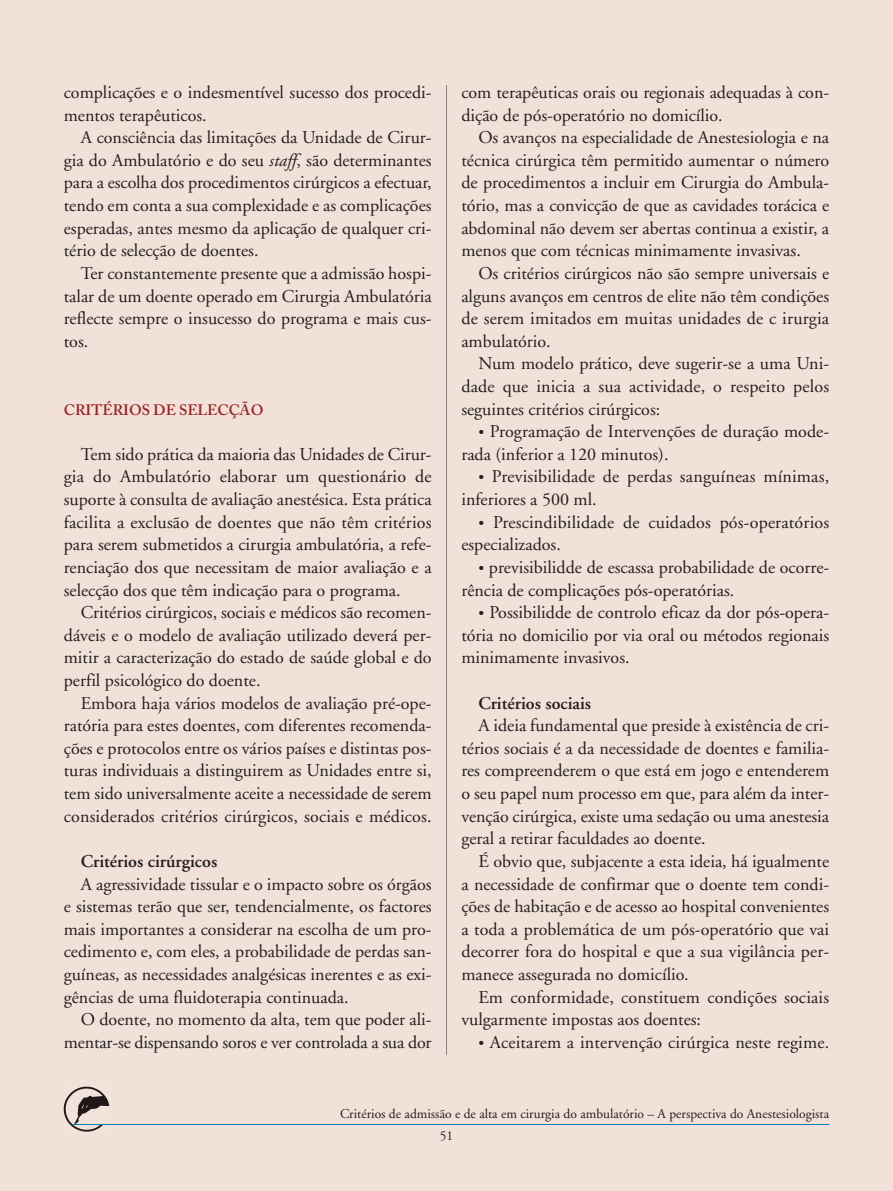
<style>
.page{position:relative;width:893px;height:1191px;background:#f1e1d9}
.page>*{position:absolute;margin:0;border:0;box-sizing:border-box;transform-origin:0 0}
.t1{font:18px/22.6px "Adobe Garamond";color:#231f20}
.t2{font:600 18px "Adobe Garamond";color:#231f20}
.t3{font:600 15px "Adobe Caslon";color:#9c2320}
.t4{font:13.5px/22.4px "Adobe Garamond";color:#231f20}
.s1{font-style:italic}
.s2{font-size:15px}
</style>
<div class="page">
<img style="left:64px;top:1086px;width:45px;height:45px">
<hr style="left:72px;top:1124px;width:757px;height:1px;background:#0083b6">
<hr style="left:446px;top:85px;width:1px;height:969px;background:#808285">
<p class="t1" style="left:64px;top:83px;width:369px">complicações e o indesmentível sucesso dos procedi-</p>
<p class="t1" style="left:64px;top:105px;width:144px">mentos terapêuticos.</p>
<p class="t1" style="left:81px;top:128px;width:352px">A consciência das limitações da Unidade de Cirur-</p>
<p class="t1" style="left:64px;top:150px;width:369px">gia do Ambulatório e do seu <span class="s1">staff</span>, são determinantes</p>
<p class="t1" style="left:64px;top:173px;width:369px">para a escolha dos procedimentos cirúrgicos a efectuar,</p>
<p class="t1" style="left:64px;top:196px;width:369px">tendo em conta a sua complexidade e as complicações</p>
<p class="t1" style="left:64px;top:218px;width:369px">esperadas, antes mesmo da aplicação de qualquer cri-</p>
<p class="t1" style="left:64px;top:241px;width:196px">tério de selecção de doentes.</p>
<p class="t1" style="left:81px;top:263px;width:352px">Ter constantemente presente que a admissão hospi-</p>
<p class="t1" style="left:64px;top:286px;width:369px">talar de um doente operado em Cirurgia Ambulatória</p>
<p class="t1" style="left:64px;top:309px;width:369px">reflecte sempre o insucesso do programa e mais cus-</p>
<p class="t1" style="left:64px;top:331px;width:26px">tos.</p>
<p class="t3" style="left:64px;top:404px;width:201px">CRITÉRIOS DE SELECÇÃO</p>
<p class="t1" style="left:81px;top:444px;width:352px">Tem sido prática da maioria das Unidades de Cirur-</p>
<p class="t1" style="left:64px;top:467px;width:369px">gia do Ambulatório elaborar um questionário de</p>
<p class="t1" style="left:64px;top:489px;width:369px">suporte à consulta de avaliação anestésica. Esta prática</p>
<p class="t1" style="left:64px;top:512px;width:369px">facilita a exclusão de doentes que não têm critérios</p>
<p class="t1" style="left:64px;top:535px;width:369px">para serem submetidos a cirurgia ambulatória, a refe-</p>
<p class="t1" style="left:64px;top:557px;width:369px">renciação dos que necessitam de maior avaliação e a</p>
<p class="t1" style="left:64px;top:580px;width:338px">selecção dos que têm indicação para o programa.</p>
<p class="t1" style="left:81px;top:602px;width:352px">Critérios cirúrgicos, sociais e médicos são recomen-</p>
<p class="t1" style="left:64px;top:625px;width:369px">dáveis e o modelo de avaliação utilizado deverá per-</p>
<p class="t1" style="left:64px;top:648px;width:369px">mitir a caracterização do estado de saúde global e do</p>
<p class="t1" style="left:64px;top:670px;width:198px">perfil psicológico do doente.</p>
<p class="t1" style="left:81px;top:693px;width:352px">Embora haja vários modelos de avaliação pré-ope-</p>
<p class="t1" style="left:64px;top:715px;width:369px">ratória para estes doentes, com diferentes recomenda-</p>
<p class="t1" style="left:64px;top:738px;width:369px">ções e protocolos entre os vários países e distintas pos-</p>
<p class="t1" style="left:64px;top:761px;width:369px">turas individuais a distinguirem as Unidades entre si,</p>
<p class="t1" style="left:64px;top:783px;width:369px">tem sido universalmente aceite a necessidade de serem</p>
<p class="t1" style="left:64px;top:806px;width:369px">considerados critérios cirúrgicos, sociais e médicos.</p>
<p class="t2" style="left:81px;top:854px;width:138px">Critérios cirúrgicos</p>
<p class="t1" style="left:81px;top:874px;width:352px">A agressividade tissular e o impacto sobre os órgãos</p>
<p class="t1" style="left:64px;top:896px;width:369px">e sistemas terão que ser, tendencialmente, os factores</p>
<p class="t1" style="left:64px;top:919px;width:369px">mais importantes a considerar na escolha de um pro-</p>
<p class="t1" style="left:64px;top:942px;width:369px">cedimento e, com eles, a probabilidade de perdas san-</p>
<p class="t1" style="left:64px;top:964px;width:369px">guíneas, as necessidades analgésicas inerentes e as exi-</p>
<p class="t1" style="left:64px;top:987px;width:286px">gências de uma fluidoterapia continuada.</p>
<p class="t1" style="left:81px;top:1009px;width:352px">O doente, no momento da alta, tem que poder ali-</p>
<p class="t1" style="left:64px;top:1032px;width:369px">mentar-se dispensando soros e ver controlada a sua dor</p>
<p class="t1" style="left:461px;top:83px;width:369px">com terapêuticas orais ou regionais adequadas à con-</p>
<p class="t1" style="left:461px;top:105px;width:263px">dição de pós-operatório no domicílio.</p>
<p class="t1" style="left:478px;top:128px;width:352px">Os avanços na especialidade de Anestesiologia e na</p>
<p class="t1" style="left:461px;top:150px;width:369px">técnica cirúrgica têm permitido aumentar o número</p>
<p class="t1" style="left:461px;top:173px;width:369px">de procedimentos a incluir em Cirurgia do Ambula-</p>
<p class="t1" style="left:461px;top:196px;width:369px">tório, mas a convicção de que as cavidades torácica e</p>
<p class="t1" style="left:461px;top:218px;width:369px">abdominal não devem ser abertas continua a existir, a</p>
<p class="t1" style="left:461px;top:241px;width:341px">menos que com técnicas minimamente invasivas.</p>
<p class="t1" style="left:478px;top:263px;width:352px">Os critérios cirúrgicos não são sempre universais e</p>
<p class="t1" style="left:461px;top:286px;width:369px">alguns avanços em centros de elite não têm condições</p>
<p class="t1" style="left:461px;top:309px;width:369px">de serem imitados em muitas unidades de c irurgia</p>
<p class="t1" style="left:461px;top:331px;width:91px">ambulatório.</p>
<p class="t1" style="left:478px;top:354px;width:352px">Num modelo prático, deve sugerir-se a uma Uni-</p>
<p class="t1" style="left:461px;top:376px;width:369px">dade que inicia a sua actividade, o respeito pelos</p>
<p class="t1" style="left:461px;top:399px;width:200px">seguintes critérios cirúrgicos:</p>
<p class="t1" style="left:461px;top:422px;width:369px;text-indent:17px"><span class="s2">•</span> Programação de Intervenções de duração mode&shy;rada (inferior a 120 minutos).</p>
<p class="t1" style="left:461px;top:467px;width:369px;text-indent:17px"><span class="s2">•</span> Previsibilidade de perdas sanguíneas mínimas, inferiores a 500 ml.</p>
<p class="t1" style="left:461px;top:512px;width:369px;text-indent:17px"><span class="s2">•</span> Prescindibilidade de cuidados pós-operatórios especializados.</p>
<p class="t1" style="left:461px;top:557px;width:369px;text-indent:17px"><span class="s2">•</span> previsibilidde de escassa probabilidade de ocorre&shy;rência de complicações pós-operatórias.</p>
<p class="t1" style="left:461px;top:602px;width:369px;text-align:justify;text-indent:17px"><span class="s2">•</span> Possibilidde de controlo eficaz da dor pós-opera&shy;tória no domicilio por via oral ou métodos regionais minimamente invasivos.</p>
<p class="t2" style="left:478px;top:695px;width:114px">Critérios sociais</p>
<p class="t1" style="left:478px;top:715px;width:352px">A ideia fundamental que preside à existência de cri-</p>
<p class="t1" style="left:461px;top:738px;width:369px">térios sociais é a da necessidade de doentes e familia-</p>
<p class="t1" style="left:461px;top:761px;width:369px">res compreenderem o que está em jogo e entenderem</p>
<p class="t1" style="left:461px;top:783px;width:369px">o seu papel num processo em que, para além da inter-</p>
<p class="t1" style="left:461px;top:806px;width:369px">venção cirúrgica, existe uma sedação ou uma anestesia</p>
<p class="t1" style="left:461px;top:828px;width:246px">geral a retirar faculdades ao doente.</p>
<p class="t1" style="left:478px;top:851px;width:352px">É obvio que, subjacente a esta ideia, há igualmente</p>
<p class="t1" style="left:461px;top:874px;width:369px">a necessidade de confirmar que o doente tem condi-</p>
<p class="t1" style="left:461px;top:896px;width:369px">ções de habitação e de acesso ao hospital convenientes</p>
<p class="t1" style="left:461px;top:919px;width:369px">a toda a problemática de um pós-operatório que vai</p>
<p class="t1" style="left:461px;top:942px;width:369px">decorrer fora do hospital e que a sua vigilância per-</p>
<p class="t1" style="left:461px;top:964px;width:229px">manece assegurada no domicílio.</p>
<p class="t1" style="left:478px;top:987px;width:352px">Em conformidade, constituem condições sociais</p>
<p class="t1" style="left:461px;top:1009px;width:241px">vulgarmente impostas aos doentes:</p>
<p class="t1" style="left:478px;top:1032px;width:352px"><span class="s2">•</span> Aceitarem a intervenção cirúrgica neste regime.</p>
<p class="t4" style="left:440px;top:1103px;width:391px;text-indent:-100px">Critérios de admissão e de alta em cirurgia do ambulatório – A perspectiva do Anestesiologista<br>51</p>
</div>
